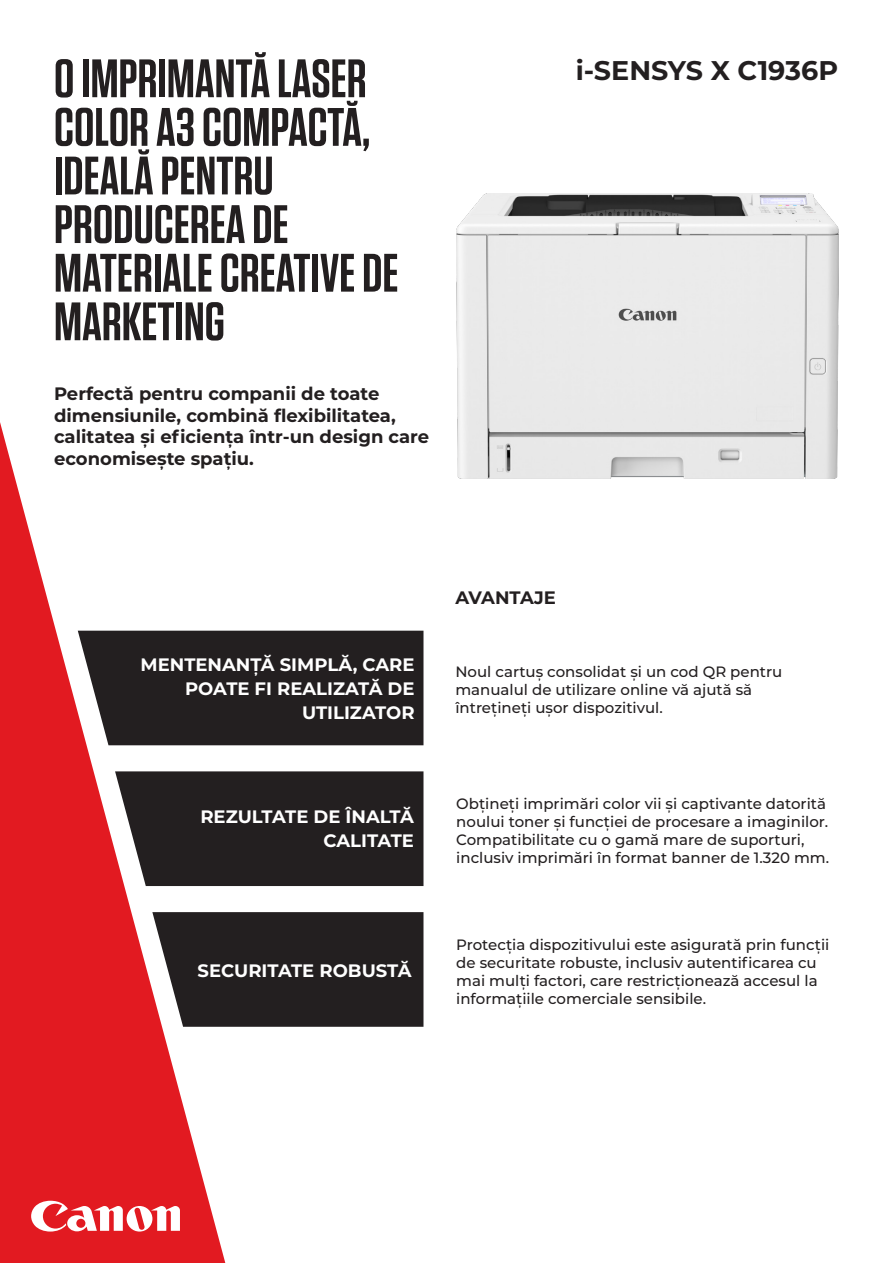
<style>
.page{position:relative;width:893px;height:1263px;background:#fff}
.page>*{position:absolute;margin:0;border:0;box-sizing:border-box;transform-origin:0 0}
.t1{font:600 54px/48.6px "Tungsten";color:#231f20}
.t2{font:700 27px "Montserrat";color:#231f20}
.t3{font:700 18px/21.6px "Montserrat";color:#231f20}
.t4{font:700 18px/24px "Montserrat";color:#fff;text-align:right}
.t5{font:500 15px/18px "Montserrat";color:#231f20}
</style>
<div class="page">
<svg style="left:0;top:422px;width:225px;height:841px;fill:#e21a21"></svg>
<svg style="left:31px;top:1201px;width:149px;height:30px"></svg>
<svg style="left:152px;top:912px;width:272px;height:115px;background:#302b2c"></svg>
<div style="left:115px;top:771px;width:309px;height:115px;background:#231f20"></div>
<div style="left:78px;top:631px;width:346px;height:114px;background:#231f20"></div>
<img style="left:456px;top:194px;width:382px;height:285px">
<p class="t1" style="left:54px;top:55px;width:346px">O IMPRIMANTĂ LASER<br>COLOR A3 COMPACTĂ,<br>IDEALĂ PENTRU<br>PRODUCEREA DE<br>MATERIALE CREATIVE DE<br>MARKETING</p>
<p class="t3" style="left:54px;top:382px;width:377px">Perfectă pentru companii de toate dimensiunile, combină flexibilitatea, calitatea şi eficienţa într-un design care economiseşte spaţiu.</p>
<p class="t2" style="left:576px;top:51px;width:264px">i-SENSYS X C1936P</p>
<p class="t4" style="left:141px;top:652px;width:276px">MENTENANŢĂ SIMPLĂ, CARE<br>POATE FI REALIZATĂ DE<br>UTILIZATOR</p>
<p class="t4" style="left:200px;top:803px;width:215px">REZULTATE DE ÎNALTĂ<br>CALITATE</p>
<p class="t4" style="left:198px;top:958px;width:215px">SECURITATE ROBUSTĂ</p>
<p class="t3" style="left:455px;top:586px;width:102px">AVANTAJE</p>
<p class="t5" style="left:455px;top:662px;width:328px">Noul cartuş consolidat şi un cod QR pentru manualul de utilizare online vă ajută să întreţineţi uşor dispozitivul.</p>
<p class="t5" style="left:456px;top:794px;width:374px">Obţineţi imprimări color vii şi captivante datorită noului toner şi funcţiei de procesare a imaginilor.<br>Compatibilitate cu o gamă mare de suporturi, inclusiv imprimări în format banner de 1.320 mm.</p>
<p class="t5" style="left:456px;top:935px;width:375px">Protecţia dispozitivului este asigurată prin funcţii de securitate robuste, inclusiv autentificarea cu mai mulţi factori, care restricţionează accesul la informaţiile comerciale sensibile.</p>
</div>
